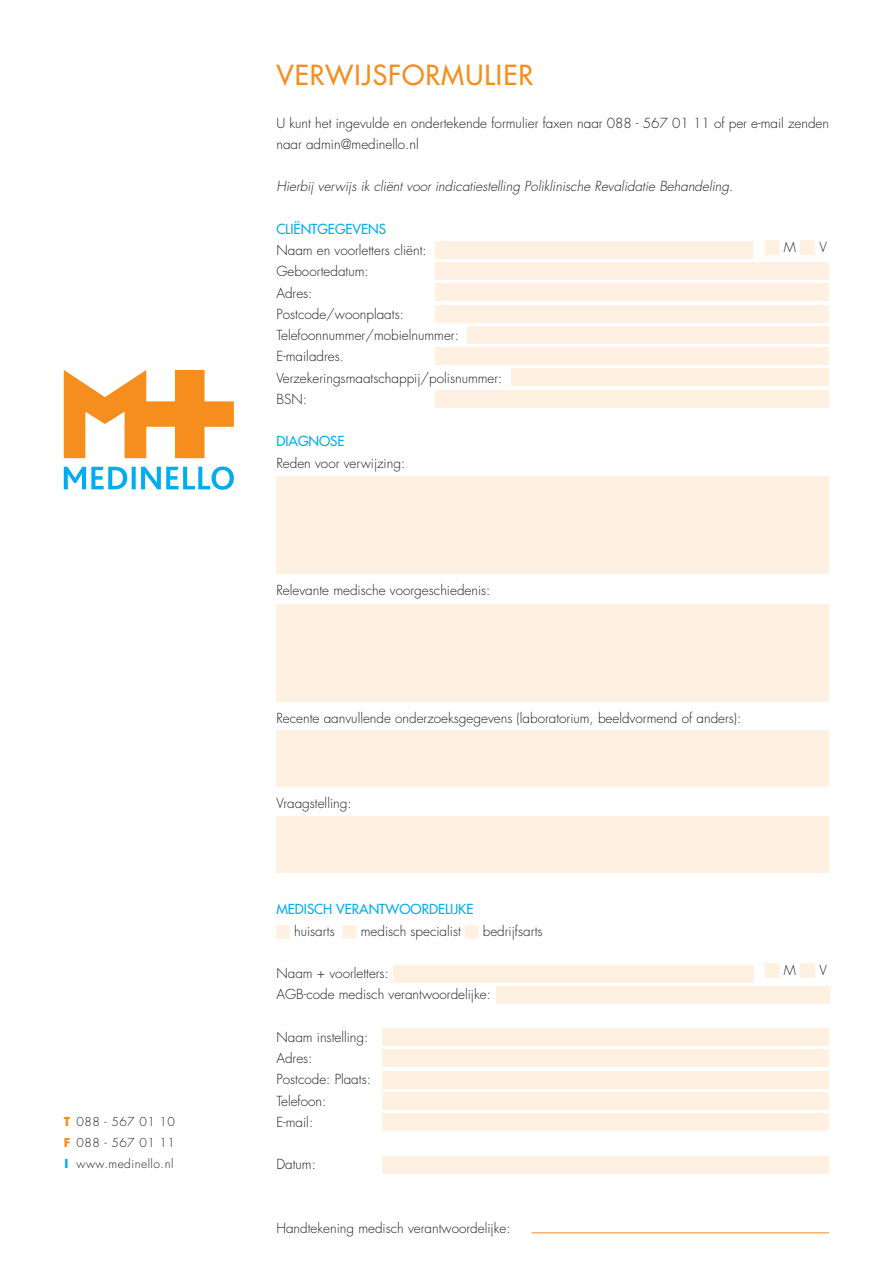
<style>
.page{position:relative;width:893px;height:1263px;background:#fff}
.page>*{position:absolute;margin:0;border:0;box-sizing:border-box;transform-origin:0 0}
.t1{font:500 27px "Futura Std";letter-spacing:.04em;color:#f68e1e}
.t2{font:300 13.5px/21.3px "Futura Std";color:#231f20}
.t3{font:italic 300 13.5px "Futura Std";color:#231f20}
.t4{font:500 13.5px "Futura Std";color:#00aeef}
.t5{font:300 12px "Futura Std";letter-spacing:.04em;color:#231f20}
.s1{font-weight:700;color:#f68e1e}
.s2{font-weight:700;color:#00aeef}
</style>
<div class="page">
<svg style="left:64px;top:370px;width:170px;height:88px"></svg>
<svg style="left:64px;top:466px;width:170px;height:24px"></svg>
<div style="left:436px;top:241px;width:317px;height:17px;background:#fef1e2"></div>
<div style="left:436px;top:263px;width:393px;height:17px;background:#fef1e2"></div>
<div style="left:436px;top:284px;width:393px;height:17px;background:#fef1e2"></div>
<div style="left:436px;top:305px;width:393px;height:17px;background:#fef1e2"></div>
<div style="left:436px;top:348px;width:393px;height:17px;background:#fef1e2"></div>
<div style="left:511px;top:369px;width:318px;height:17px;background:#fef1e2"></div>
<div style="left:436px;top:390px;width:393px;height:17px;background:#fef1e2"></div>
<div style="left:276px;top:476px;width:553px;height:97px;background:#fef1e2"></div>
<div style="left:276px;top:604px;width:553px;height:97px;background:#fef1e2"></div>
<div style="left:276px;top:730px;width:553px;height:57px;background:#fef1e2"></div>
<div style="left:276px;top:816px;width:553px;height:56px;background:#fef1e2"></div>
<div style="left:393px;top:966px;width:360px;height:17px;background:#fef1e2"></div>
<div style="left:383px;top:1029px;width:446px;height:17px;background:#fef1e2"></div>
<div style="left:496px;top:986px;width:333px;height:17px;background:#fef1e2"></div>
<div style="left:383px;top:1050px;width:446px;height:17px;background:#fef1e2"></div>
<div style="left:383px;top:1071px;width:446px;height:17px;background:#fef1e2"></div>
<div style="left:383px;top:1092px;width:446px;height:17px;background:#fef1e2"></div>
<div style="left:383px;top:1114px;width:446px;height:17px;background:#fef1e2"></div>
<div style="left:383px;top:1157px;width:446px;height:17px;background:#fef1e2"></div>
<div style="left:468px;top:326px;width:361px;height:17px;background:#fef1e2"></div>
<hr style="left:531px;top:1232px;width:298px;height:1px;background:#f68e1e">
<p class="t5" style="left:64px;top:1114px;width:113px"><span class="s1">T</span> 088 - 567 01 10</p>
<p class="t5" style="left:64px;top:1135px;width:113px"><span class="s1">F</span> 088 - 567 01 11</p>
<p class="t5" style="left:65px;top:1157px;width:110px"><span class="s2">I</span> www.medinello.nl</p>
<p class="t1" style="left:276px;top:58px;width:258px">VERWIJSFORMULIER</p>
<p class="t2" style="left:276px;top:112px;width:554px">U kunt het ingevulde en ondertekende formulier faxen naar 088 - 567 01 11 of per e-mail zenden naar admin@medinello.nl</p>
<p class="t3" style="left:276px;top:178px;width:458px">Hierbij verwijs ik cliënt voor indicatiestelling Poliklinische Revalidatie Behandeling.</p>
<p class="t4" style="left:276px;top:220px;width:111px">CLIËNTGEGEVENS</p>
<p class="t2" style="left:276px;top:240px;width:152px">Naam en voorletters cliënt:</p>
<p class="t2" style="left:784px;top:237px;width:14px">M</p>
<p class="t2" style="left:819px;top:237px;width:9px">V</p>
<p class="t2" style="left:276px;top:261px;width:94px">Geboortedatum:</p>
<p class="t2" style="left:276px;top:282px;width:38px">Adres:</p>
<p class="t2" style="left:276px;top:304px;width:129px">Postcode/woonplaats:</p>
<p class="t2" style="left:276px;top:325px;width:184px">Telefoonnummer/mobielnummer:</p>
<p class="t2" style="left:276px;top:346px;width:69px">E-mailadres.</p>
<p class="t2" style="left:276px;top:367px;width:228px">Verzekeringsmaatschappij/polisnummer:</p>
<p class="t2" style="left:276px;top:389px;width:32px">BSN:</p>
<p class="t4" style="left:276px;top:433px;width:70px">DIAGNOSE</p>
<p class="t2" style="left:276px;top:453px;width:130px">Reden voor verwijzing:</p>
<p class="t2" style="left:276px;top:580px;width:216px">Relevante medische voorgeschiedenis:</p>
<p class="t2" style="left:276px;top:708px;width:466px">Recente aanvullende onderzoeksgegevens (laboratorium, beeldvormend of anders):</p>
<p class="t2" style="left:276px;top:793px;width:77px">Vraagstelling:</p>
<p class="t4" style="left:276px;top:901px;width:198px">MEDISCH VERANTWOORDELIJKE</p>
<p class="t2" style="left:294px;top:920px;width:42px">huisarts</p>
<p class="t2" style="left:361px;top:920px;width:102px">medisch specialist</p>
<p class="t2" style="left:483px;top:920px;width:61px">bedrijfsarts</p>
<p class="t2" style="left:276px;top:963px;width:114px">Naam + voorletters:</p>
<p class="t2" style="left:784px;top:960px;width:14px">M</p>
<p class="t2" style="left:819px;top:960px;width:9px">V</p>
<p class="t2" style="left:276px;top:984px;width:216px">AGB-code medisch verantwoordelijke:</p>
<p class="t2" style="left:276px;top:1027px;width:94px">Naam instelling:</p>
<p class="t2" style="left:276px;top:1048px;width:38px">Adres:</p>
<p class="t2" style="left:276px;top:1069px;width:96px">Postcode: Plaats:</p>
<p class="t2" style="left:276px;top:1090px;width:51px">Telefoon:</p>
<p class="t2" style="left:276px;top:1112px;width:38px">E-mail:</p>
<p class="t2" style="left:276px;top:1154px;width:41px">Datum:</p>
<p class="t2" style="left:276px;top:1218px;width:236px">Handtekening medisch verantwoordelijke:</p>
</div>
